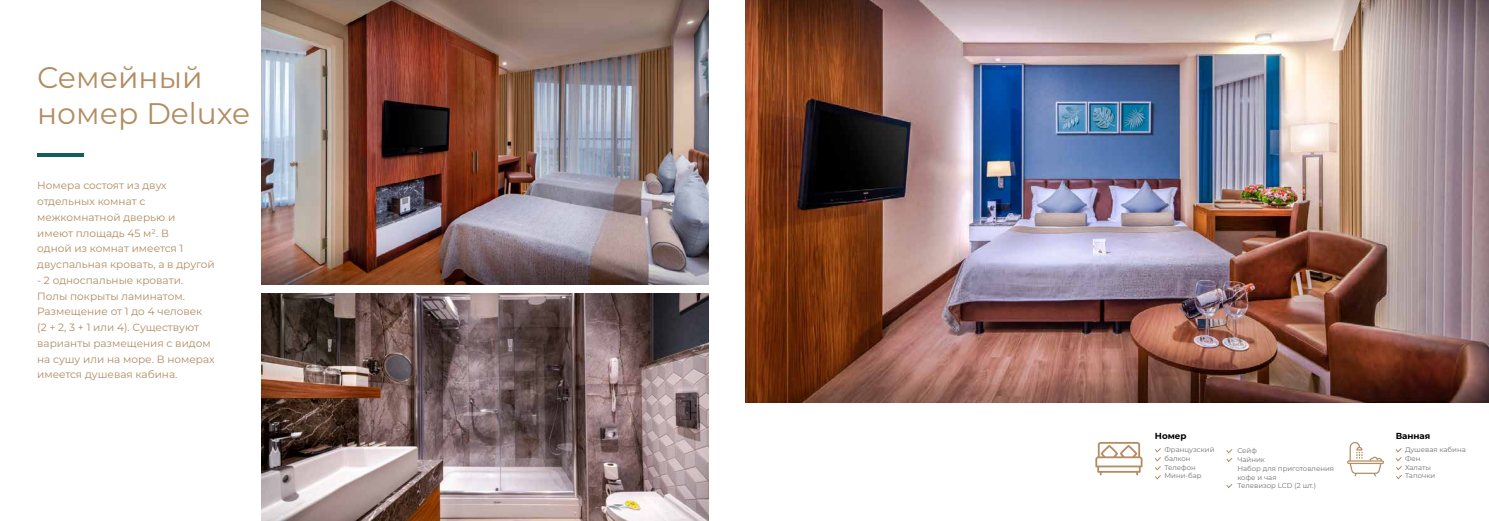
<style>
.page{position:relative;width:1489px;height:521px;background:#fff}
.page>*{position:absolute;margin:0;border:0;box-sizing:border-box;transform-origin:0 0}
.t1{font:29.75px/35.7px "Montserrat";color:#b38c61}
.t2{font:10.5px/15.8px "Montserrat";color:#af8c62}
.t3{font:700 8.75px "Montserrat";color:#000}
.t4{font:7px/8.8px "Montserrat";color:#707172}
</style>
<div class="page">
<img style="left:261px;top:0;width:447px;height:284px">
<img style="left:261px;top:294px;width:447px;height:227px">
<img style="left:745px;top:0;width:743px;height:402px">
<svg style="left:1347px;top:442px;width:36px;height:34px"></svg>
<svg style="left:1395px;top:448px;width:7px;height:32px"></svg>
<svg style="left:1095px;top:442px;width:47px;height:33px"></svg>
<svg style="left:1155px;top:448px;width:6px;height:32px"></svg>
<svg style="left:1226px;top:449px;width:7px;height:13px"></svg>
<svg style="left:1226px;top:483px;width:7px;height:6px"></svg>
<hr style="left:37px;top:153px;width:47px;height:4px;background:#135c60">
<h1 class="t1" style="left:37px;top:59px;width:214px">Семейный номер Deluxe</h1>
<p class="t2" style="left:37px;top:177px;width:179px">Номера состоят из двух отдельных комнат с межкомнатной дверью и<br>имеют площадь 45 м². В<br>одной из комнат имеется 1 двуспальная кровать, а в другой</p>
<p class="t2" style="left:37px;top:272px;width:179px">- 2 односпальные кровати.<br>Полы покрыты ламинатом.<br>Размещение от 1 до 4 человек<br>(2 + 2, 3 + 1 или 4). Существуют варианты размещения с видом на сушу или на море. В номерах имеется душевая кабина.</p>
<p class="t3" style="left:1154px;top:429px;width:33px">Номер</p>
<p class="t4" style="left:1164px;top:445px;width:51px">Французский балкон<br>Телефон<br>Мини-бар</p>
<p class="t4" style="left:1237px;top:446px;width:98px">Сейф<br>Чайник<br>Набор для приготовления кофе и чая<br>Телевизор LCD (2 шт.)</p>
<p class="t3" style="left:1395px;top:429px;width:36px">Ванная</p>
<p class="t4" style="left:1404px;top:445px;width:62px">Душевая кабина<br>Фен<br>Халаты<br>Тапочки</p>
</div>
